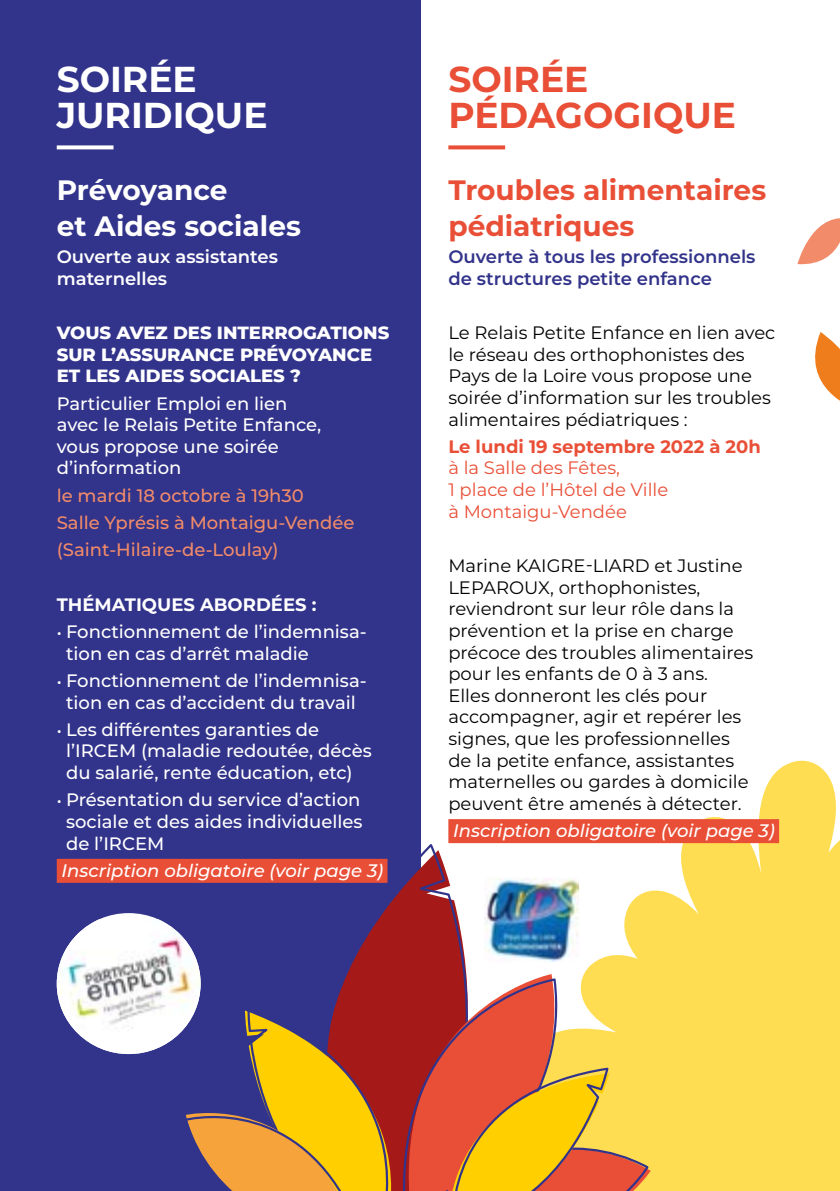
<style>
.page{position:relative;width:840px;height:1191px;background:#fff}
.page>*{position:absolute;margin:0;border:0;box-sizing:border-box;transform-origin:0 0}
.t1{font:700 36px/36px "Montserrat";color:#e94f37}
.t2{font:700 36px/36px "Montserrat";color:#fff}
.t3{font:700 28px/36px "Montserrat";color:#e94f37}
.t4{font:700 28px/36px "Montserrat";color:#fff}
.t5{font:18px/21.6px "Montserrat";color:#000}
.t6{font:500 18px/21.6px "Montserrat";color:#fff}
.t7{font:500 18px/27.2px "Montserrat";color:#f18b6a}
.t8{font:800 18px/21.6px "Montserrat";color:#fff}
.t9{font:italic 500 18px "Montserrat";color:#fff}
.t10{font:18px/21.6px "Montserrat";color:#e94f37}
.t11{font:600 18px/21.6px "Montserrat";color:#32338a}
.t12{font:600 18px/21.6px "Montserrat";color:#fff}
.t13{font:700 18px "Montserrat";color:#e94f37}
.t14{font:700 18px "Montserrat";color:#fff}
.s1{font-size:16px}
</style>
<div class="page">
<svg style="left:524px;top:760px;width:315px;height:431px;fill:#fedd52"></svg>
<div style="left:469px;top:859px;width:124px;height:122px;background:#fff;border-radius:50%"></div>
<img style="left:493px;top:877px;width:85px;height:85px">
<div style="left:0;top:0;width:420px;height:1191px;background:#32338a"></div>
<svg style="left:815px;top:332px;width:24px;height:68px"></svg>
<svg style="left:797px;top:218px;width:42px;height:47px"></svg>
<svg style="left:262px;top:845px;width:231px;height:129px"></svg>
<div style="left:57px;top:859px;width:330px;height:24px;background:#e94f37"></div>
<svg style="left:57px;top:145px;width:56px;height:4px"></svg>
<div style="left:448px;top:819px;width:330px;height:24px;background:#e94f37"></div>
<svg style="left:448px;top:145px;width:57px;height:4px"></svg>
<img style="left:57px;top:919px;width:143px;height:135px">
<svg style="left:183px;top:974px;width:467px;height:217px"></svg>
<h1 class="t2" style="left:57px;top:59px;width:212px">SOIRÉE<br>JURIDIQUE</h1>
<h2 class="t4" style="left:57px;top:170px;width:245px">Prévoyance<br>et Aides sociales</h2>
<p class="t12" style="left:57px;top:245px;width:223px">Ouverte aux assistantes maternelles</p>
<p class="t8" style="left:57px;top:321px;width:334px">VOUS AVEZ DES INTERROGATIONS<br>SUR L’ASSURANCE PRÉVOYANCE<br>ET LES AIDES SOCIALES ?</p>
<p class="t6" style="left:57px;top:392px;width:266px">Particulier Emploi en lien avec le Relais Petite Enfance, vous propose une soirée d’information</p>
<p class="t7" style="left:57px;top:481px;width:299px">le mardi 18 octobre à 19h30<br>Salle Yprésis à Montaigu-Vendée (Saint-Hilaire-de-Loulay)</p>
<p class="t14" style="left:57px;top:591px;width:261px">THÉMATIQUES ABORDÉES :</p>
<p class="t6" style="left:66px;top:620px;width:302px;text-indent:-9px"><span class="s1">•</span> Fonctionnement de l’indemnisa&shy;tion en cas d’arrêt maladie</p>
<p class="t6" style="left:57px;top:669px;width:311px;text-align:center"><span class="s1">•</span> Fonctionnement de l’indemnisa&shy;tion en cas d’accident du travail</p>
<p class="t6" style="left:66px;top:718px;width:307px;text-indent:-9px"><span class="s1">•</span> Les différentes garanties de l’IRCEM (maladie redoutée, décès du salarié, rente éducation, etc)</p>
<p class="t6" style="left:66px;top:788px;width:298px;text-align:justify;text-indent:-9px"><span class="s1">•</span> Présentation du service d’action sociale et des aides individuelles de l’IRCEM</p>
<p class="t9" style="left:62px;top:858px;width:323px">Inscription obligatoire (voir page 3)</p>
<h1 class="t1" style="left:448px;top:59px;width:289px">SOIRÉE<br>PÉDAGOGIQUE</h1>
<h2 class="t3" style="left:448px;top:170px;width:319px">Troubles alimentaires pédiatriques</h2>
<p class="t11" style="left:448px;top:245px;width:308px">Ouverte à tous les professionnels de structures petite enfance</p>
<p class="t5" style="left:448px;top:321px;width:328px">Le Relais Petite Enfance en lien avec le réseau des orthophonistes des Pays de la Loire vous propose une soirée d’information sur les troubles alimentaires pédiatriques :</p>
<p class="t13" style="left:448px;top:433px;width:314px">Le lundi 19 septembre 2022 à 20h</p>
<p class="t10" style="left:448px;top:456px;width:221px">à la Salle des Fêtes,<br>1 place de l’Hôtel de Ville à Montaigu-Vendée</p>
<p class="t5" style="left:448px;top:554px;width:306px">Marine KAIGRE-LIARD et Justine<br>LEPAROUX, orthophonistes, reviendront sur leur rôle dans la prévention et la prise en charge précoce des troubles alimentaires pour les enfants de 0 à 3 ans.<br>Elles donneront les clés pour accompagner, agir et repérer les signes, que les professionnelles de la petite enfance, assistantes maternelles ou gardes à domicile peuvent être amenés à détecter.</p>
<p class="t9" style="left:453px;top:818px;width:323px">Inscription obligatoire (voir page 3)</p>
</div>
